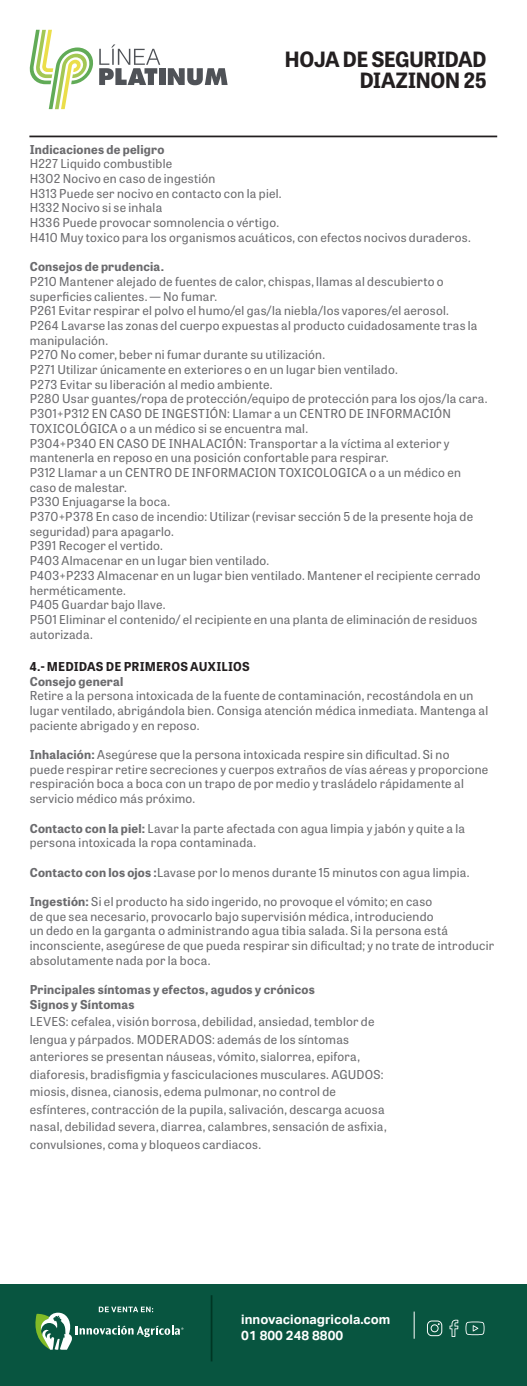
<style>
.page{position:relative;width:527px;height:1386px;background:#fff}
.page>*{position:absolute;margin:0;border:0;box-sizing:border-box;transform-origin:0 0}
.t1{font:700 21px "Tablet Gothic";letter-spacing:-.025em;color:#231f20}
.t2{font:700 13.12px "Aktiv Grotesk";color:#fff}
.t3{font:12.25px/14.7px "Tablet Gothic";letter-spacing:.02em;color:#6b6b6e}
.t4{font:700 12.25px "Tablet Gothic";letter-spacing:.02em;color:#6b6b6e}
.t5{font:700 12.25px "Tablet Gothic";letter-spacing:.01em;color:#231f20}
.s1{font-weight:700}
</style>
<div class="page">
<div style="left:0;top:1285px;width:527px;height:101px;background:#085540"></div>
<hr style="left:29px;top:136px;width:468px;height:1px;background:#231f20">
<svg style="left:414px;top:1312px;width:1px;height:27px"></svg>
<hr style="left:211px;top:1295px;width:1px;height:66px;background:#003624">
<svg style="left:427px;top:1321px;width:15px;height:15px"></svg>
<svg style="left:449px;top:1320px;width:9px;height:17px"></svg>
<svg style="left:465px;top:1322px;width:19px;height:13px"></svg>
<svg style="left:35px;top:1307px;width:148px;height:43px"></svg>
<div style="left:159px;top:68px;width:6px;height:17px;background:#4f5257"></div>
<svg style="left:168px;top:68px;width:60px;height:17px"></svg>
<svg style="left:29px;top:30px;width:131px;height:79px"></svg>
<p class="t1" style="left:284px;top:44px;width:204px">HOJA DE SEGURIDAD</p>
<p class="t1" style="left:359px;top:66px;width:129px">DIAZINON 25</p>
<p class="t4" style="left:30px;top:140px;width:136px">Indicaciones de peligro</p>
<p class="t3" style="left:30px;top:156px;width:144px">H227 Liquido combustible</p>
<p class="t3" style="left:30px;top:171px;width:187px">H302 Nocivo en caso de ingestión</p>
<p class="t3" style="left:30px;top:185px;width:253px">H313 Puede ser nocivo en contacto con la piel.</p>
<p class="t3" style="left:30px;top:200px;width:134px">H332 Nocivo si se inhala</p>
<p class="t3" style="left:30px;top:215px;width:251px">H336 Puede provocar somnolencia o vértigo.</p>
<p class="t3" style="left:30px;top:229px;width:442px">H410 Muy toxico para los organismos acuáticos, con efectos nocivos duraderos.</p>
<p class="t4" style="left:30px;top:258px;width:136px">Consejos de prudencia.</p>
<p class="t3" style="left:30px;top:274px;width:415px">P210 Mantener alejado de fuentes de calor, chispas, llamas al descubierto o superficies calientes. — No fumar.</p>
<p class="t3" style="left:30px;top:303px;width:421px">P261 Evitar respirar el polvo el humo/el gas/la niebla/los vapores/el aerosol.</p>
<p class="t3" style="left:30px;top:318px;width:449px">P264 Lavarse las zonas del cuerpo expuestas al producto cuidadosamente tras la</p>
<p class="t3" style="left:30px;top:332px;width:80px">manipulación.</p>
<p class="t3" style="left:30px;top:347px;width:297px">P270 No comer, beber ni fumar durante su utilización.</p>
<p class="t3" style="left:30px;top:362px;width:369px">P271 Utilizar únicamente en exteriores o en un lugar bien ventilado.</p>
<p class="t3" style="left:30px;top:376px;width:244px">P273 Evitar su liberación al medio ambiente.</p>
<p class="t3" style="left:30px;top:391px;width:459px">P280 Usar guantes/ropa de protección/equipo de protección para los ojos/la cara.</p>
<p class="t3" style="left:30px;top:406px;width:423px">P301+P312 EN CASO DE INGESTIÓN: Llamar a un CENTRO DE INFORMACIÓN</p>
<p class="t3" style="left:30px;top:421px;width:280px">TOXICOLÓGICA o a un médico si se encuentra mal.</p>
<p class="t3" style="left:30px;top:435px;width:421px">P304+P340 EN CASO DE INHALACIÓN: Transportar a la víctima al exterior y mantenerla en reposo en una posición confortable para respirar.</p>
<p class="t3" style="left:30px;top:465px;width:433px">P312 Llamar a un CENTRO DE INFORMACION TOXICOLOGICA o a un médico en</p>
<p class="t3" style="left:30px;top:479px;width:99px">caso de malestar.</p>
<p class="t3" style="left:30px;top:494px;width:142px">P330 Enjuagarse la boca.</p>
<p class="t3" style="left:30px;top:509px;width:445px">P370+P378 En caso de incendio: Utilizar (revisar sección 5 de la presente hoja de seguridad) para apagarlo.</p>
<p class="t3" style="left:30px;top:538px;width:135px">P391 Recoger el vertido.</p>
<p class="t3" style="left:30px;top:553px;width:241px">P403 Almacenar en un lugar bien ventilado.</p>
<p class="t3" style="left:30px;top:568px;width:452px">P403+P233 Almacenar en un lugar bien ventilado. Mantener el recipiente cerrado</p>
<p class="t3" style="left:30px;top:582px;width:98px">herméticamente.</p>
<p class="t3" style="left:30px;top:597px;width:137px">P405 Guardar bajo llave.</p>
<p class="t3" style="left:30px;top:612px;width:449px">P501 Eliminar el contenido/ el recipiente en una planta de eliminación de residuos</p>
<p class="t3" style="left:30px;top:626px;width:65px">autorizada.</p>
<p class="t5" style="left:30px;top:658px;width:222px">4.- MEDIDAS DE PRIMEROS AUXILIOS</p>
<p class="t4" style="left:30px;top:672px;width:95px">Consejo general</p>
<p class="t3" style="left:30px;top:688px;width:460px">Retire a la persona intoxicada de la fuente de contaminación, recostándola en un lugar ventilado, abrigándola bien. Consiga atención médica inmediata. Mantenga al paciente abrigado y en reposo.</p>
<p class="t3" style="left:30px;top:747px;width:421px"><span class="s1">Inhalación:</span> Asegúrese que la persona intoxicada respire sin dificultad. Si no</p>
<p class="t3" style="left:30px;top:761px;width:460px">puede respirar retire secreciones y cuerpos extraños de vías aéreas y proporcione respiración boca a boca con un trapo de por medio y trasládelo rápidamente al servicio médico más próximo.</p>
<p class="t3" style="left:30px;top:820px;width:437px"><span class="s1">Contacto con la piel:</span> Lavar la parte afectada con agua limpia y jabón y quite a la persona intoxicada la ropa contaminada.</p>
<p class="t3" style="left:30px;top:864px;width:441px"><span class="s1">Contacto con los ojos :</span>Lavase por lo menos durante 15 minutos con agua limpia.</p>
<p class="t3" style="left:30px;top:894px;width:404px"><span class="s1">Ingestión:</span> Si el producto ha sido ingerido, no provoque el vómito; en caso</p>
<p class="t3" style="left:30px;top:908px;width:466px">de que sea necesario, provocarlo bajo supervisión médica, introduciendo<br>un dedo en la garganta o administrando agua tibia salada. Si la persona está inconsciente, asegúrese de que pueda respirar sin dificultad; y no trate de introducir absolutamente nada por la boca.</p>
<p class="t4" style="left:30px;top:981px;width:286px">Principales síntomas y efectos, agudos y crónicos</p>
<p class="t4" style="left:30px;top:996px;width:106px">Signos y Síntomas</p>
<p class="t3" style="left:30px;top:1014px;width:346px">LEVES: cefalea, visión borrosa, debilidad, ansiedad, temblor de</p>
<p class="t3" style="left:30px;top:1032px;width:321px">lengua y párpados. MODERADOS: además de los síntomas</p>
<p class="t3" style="left:30px;top:1049px;width:331px">anteriores se presentan náuseas, vómito, sialorrea, epifora,</p>
<p class="t3" style="left:30px;top:1067px;width:355px">diaforesis, bradisfigmia y fasciculaciones musculares. AGUDOS:</p>
<p class="t3" style="left:30px;top:1084px;width:308px">miosis, disnea, cianosis, edema pulmonar, no control de</p>
<p class="t3" style="left:30px;top:1102px;width:356px">esfínteres, contracción de la pupila, salivación, descarga acuosa</p>
<p class="t3" style="left:30px;top:1119px;width:358px">nasal, debilidad severa, diarrea, calambres, sensación de asfixia,</p>
<p class="t3" style="left:30px;top:1137px;width:233px">convulsiones, coma y bloqueos cardiacos.</p>
<p class="t2" style="left:241px;top:1311px;width:151px">innovacionagricola.com</p>
<p class="t2" style="left:241px;top:1327px;width:103px">01 800 248 8800</p>
</div>
